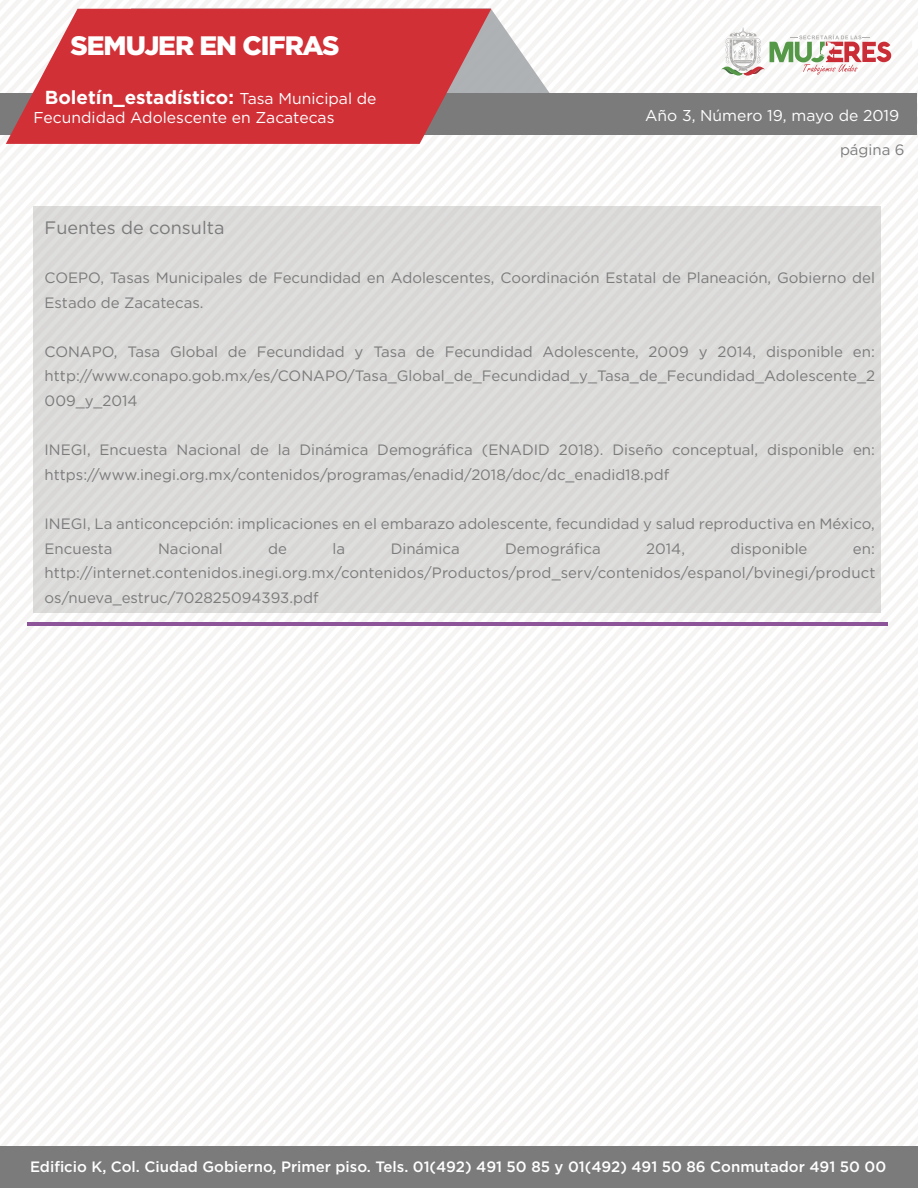
<style>
.page{position:relative;width:918px;height:1188px;background:#fff}
.page>*{position:absolute;margin:0;border:0;box-sizing:border-box;transform-origin:0 0}
.t1{font:900 26.7px "Gotham";letter-spacing:-.04em;color:#fff}
.t2{font:700 18.75px "Gotham";color:#fff}
.t3{font:18px "Gotham";color:#7c7b7b}
.t4{font:15.75px "Gotham";color:#fff}
.t5{font:15px/24.6px "Gotham";color:#7c7b7b}
.t6{font:500 15px "Gotham";color:#fff}
.s1{font-weight:400;font-size:15.75px}
</style>
<div class="page">
<svg style="left:103px;top:606px;width:815px;height:540px;fill:#f7f6f6"></svg>
<svg style="left:116px;top:619px;width:802px;height:527px"></svg>
<svg style="left:129px;top:633px;width:789px;height:513px"></svg>
<svg style="left:141px;top:646px;width:777px;height:500px"></svg>
<svg style="left:154px;top:660px;width:764px;height:486px"></svg>
<svg style="left:167px;top:674px;width:751px;height:472px"></svg>
<svg style="left:179px;top:687px;width:739px;height:459px"></svg>
<svg style="left:192px;top:701px;width:726px;height:445px"></svg>
<svg style="left:204px;top:714px;width:714px;height:432px"></svg>
<svg style="left:217px;top:728px;width:701px;height:418px"></svg>
<svg style="left:230px;top:742px;width:688px;height:404px"></svg>
<svg style="left:242px;top:755px;width:676px;height:391px"></svg>
<svg style="left:255px;top:769px;width:663px;height:377px"></svg>
<svg style="left:268px;top:782px;width:650px;height:364px"></svg>
<svg style="left:280px;top:796px;width:638px;height:350px"></svg>
<svg style="left:293px;top:809px;width:625px;height:337px"></svg>
<svg style="left:305px;top:823px;width:613px;height:323px"></svg>
<svg style="left:318px;top:837px;width:600px;height:309px"></svg>
<svg style="left:331px;top:850px;width:587px;height:296px"></svg>
<svg style="left:343px;top:864px;width:575px;height:282px"></svg>
<svg style="left:356px;top:877px;width:562px;height:269px"></svg>
<svg style="left:369px;top:891px;width:549px;height:255px"></svg>
<svg style="left:381px;top:905px;width:537px;height:241px"></svg>
<svg style="left:394px;top:918px;width:524px;height:228px"></svg>
<svg style="left:406px;top:932px;width:512px;height:214px"></svg>
<svg style="left:419px;top:945px;width:499px;height:201px"></svg>
<svg style="left:432px;top:959px;width:486px;height:187px"></svg>
<svg style="left:444px;top:973px;width:474px;height:173px"></svg>
<svg style="left:457px;top:986px;width:461px;height:160px"></svg>
<svg style="left:470px;top:1000px;width:448px;height:146px"></svg>
<svg style="left:482px;top:1013px;width:436px;height:133px"></svg>
<svg style="left:495px;top:1027px;width:423px;height:119px"></svg>
<svg style="left:507px;top:1041px;width:411px;height:105px"></svg>
<svg style="left:520px;top:1054px;width:398px;height:92px"></svg>
<svg style="left:533px;top:1068px;width:385px;height:78px"></svg>
<svg style="left:545px;top:1081px;width:373px;height:65px"></svg>
<div style="left:34px;top:206px;width:847px;height:406px;background:#dadad9"></div>
<hr style="left:27px;top:622px;width:861px;height:4px;background:#8d5499">
<svg style="left:131px;top:8px;width:448px;height:85px"></svg>
<div style="left:0;top:93px;width:917px;height:42px;background:#7c7b7b"></div>
<svg style="left:6px;top:9px;width:485px;height:135px;background:#cf454b"></svg>
<div style="left:0;top:1146px;width:918px;height:42px;background:#7c7b7b"></div>
<svg style="left:721px;top:27px;width:170px;height:49px"></svg>
<h1 class="t1" style="left:71px;top:27px;width:271px">SEMUJER EN CIFRAS</h1>
<p class="t2" style="left:45px;top:85px;width:333px">Boletín_estadístico: <span class="s1">Tasa Municipal de</span></p>
<p class="t4" style="left:34px;top:107px;width:302px">Fecundidad Adolescente en Zacatecas</p>
<p class="t4" style="left:645px;top:106px;width:256px">Año 3, Número 19, mayo de 2019</p>
<p class="t5" style="left:840px;top:137px;width:66px">página 6</p>
<p class="t3" style="left:45px;top:216px;width:181px">Fuentes de consulta</p>
<p class="t5" style="left:45px;top:265px;width:832px">COEPO, Tasas Municipales de Fecundidad en Adolescentes, Coordinación Estatal de Planeación, Gobierno del<br>Estado de Zacatecas.</p>
<p class="t5" style="left:45px;top:339px;width:832px;text-align:justify">CONAPO, Tasa Global de Fecundidad y Tasa de Fecundidad Adolescente, 2009 y 2014, disponible en: http://www.conapo.gob.mx/es/CONAPO/Tasa_Global_de_Fecundidad_y_Tasa_de_Fecundidad_Adolescente_2<br>009_y_2014</p>
<p class="t5" style="left:45px;top:437px;width:832px">INEGI, Encuesta Nacional de la Dinámica Demográfica (ENADID 2018). Diseño conceptual, disponible en: https://www.inegi.org.mx/contenidos/programas/enadid/2018/doc/dc_enadid18.pdf</p>
<p class="t5" style="left:45px;top:511px;width:832px">INEGI, La anticoncepción: implicaciones en el embarazo adolescente, fecundidad y salud reproductiva en México,<br>Encuesta</p>
<p class="t5" style="left:158px;top:536px;width:66px">Nacional</p>
<p class="t5" style="left:268px;top:536px;width:20px">de</p>
<p class="t5" style="left:333px;top:536px;width:14px">la</p>
<p class="t5" style="left:391px;top:536px;width:71px">Dinámica</p>
<p class="t5" style="left:505px;top:536px;width:97px">Demográfica</p>
<p class="t5" style="left:646px;top:536px;width:40px">2014,</p>
<p class="t5" style="left:731px;top:536px;width:78px">disponible</p>
<p class="t5" style="left:45px;top:536px;width:832px;text-align:justify;text-indent:808px">en: http://internet.contenidos.inegi.org.mx/contenidos/Productos/prod_serv/contenidos/espanol/bvinegi/product os/nueva_estruc/702825094393.pdf</p>
<p class="t6" style="left:30px;top:1157px;width:858px">Edificio K, Col. Ciudad Gobierno, Primer piso. Tels. 01(492) 491 50 85 y 01(492) 491 50 86 Conmutador 491 50 00</p>
</div>
